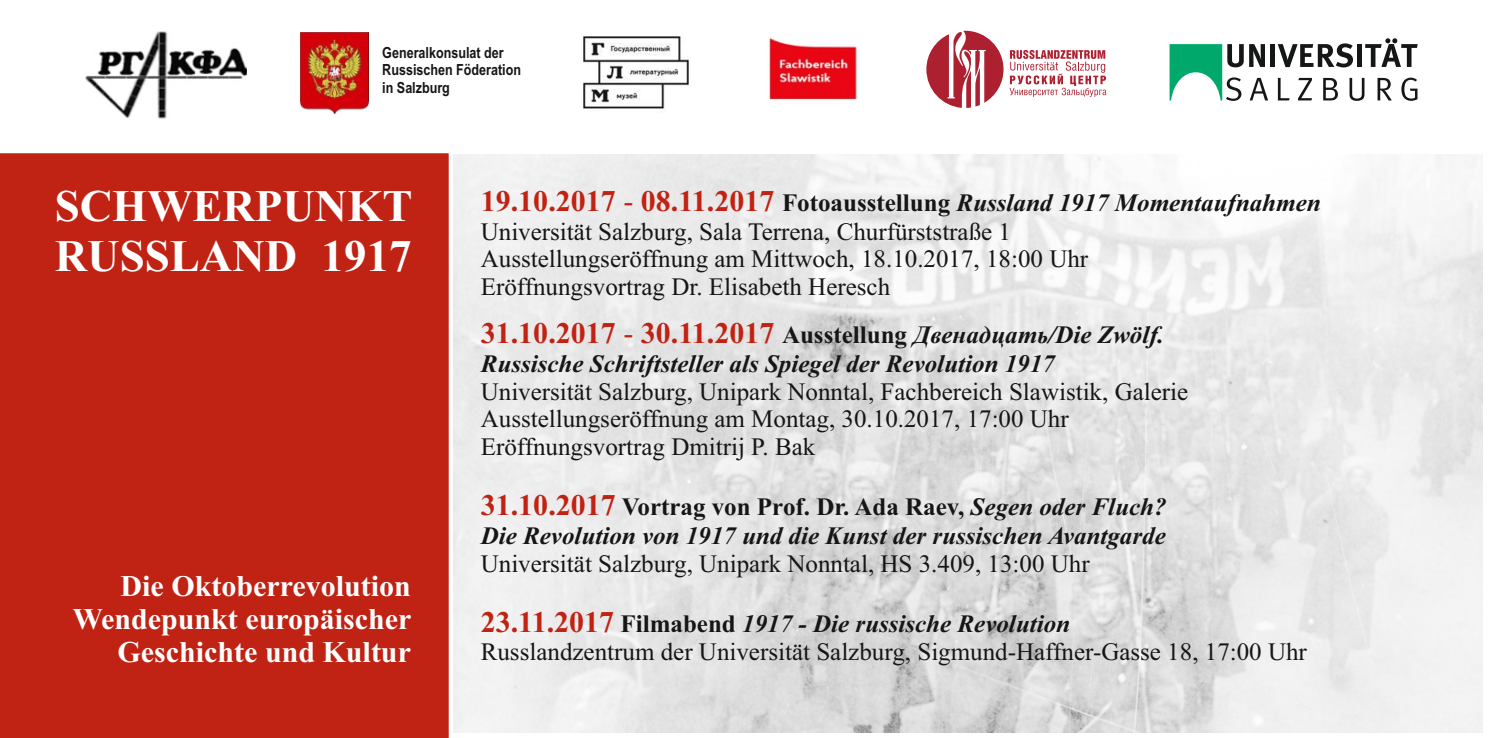
<style>
.page{position:relative;width:1489px;height:738px;background:#fff}
.page>*{position:absolute;margin:0;border:0;box-sizing:border-box;transform-origin:0 0}
.t1{font:700 45px/49.8px "Times New Roman";color:#fff}
.t2{font:700 30px/33.2px "Times New Roman";color:#fff;text-align:right}
.t3{font:700 30px "Times New Roman";color:#c02213}
.t4{font:25px/28px "Times New Roman";color:#151616}
.t5{font:italic 700 25px/28.8px "Times New Roman";color:#151616}
.t6{font:700 15.25px/17.5px "Arial Narrow";color:#151616}
.s1{font-weight:700;font-size:30px;color:#c02213}
.s2{font-size:30px;color:#c02213}
.s3{font-weight:700}
.s4{font-weight:700;font-style:italic}
.s5{font-weight:400}
.s6{font-size:25px;color:#151616}
.s7{font-style:italic;font-size:25px;color:#151616}
.s8{font-style:normal;font-size:30px;color:#c02213}
.s9{font-style:normal}
</style>
<div class="page">
<div style="left:0;top:153px;width:449px;height:584px;background:#c02213"></div>
<img style="left:453px;top:154px;width:1029px;height:577px">
<svg style="left:926px;top:31px;width:77px;height:77px"></svg>
<svg style="left:1009px;top:50px;width:97px;height:47px"></svg>
<img style="left:86px;top:31px;width:160px;height:88px">
<img style="left:583px;top:36px;width:106px;height:73px">
<img style="left:769px;top:37px;width:88px;height:63px">
<svg style="left:1277px;top:78px;width:12px;height:22px"></svg>
<svg style="left:1298px;top:78px;width:13px;height:22px"></svg>
<svg style="left:1323px;top:78px;width:14px;height:22px"></svg>
<svg style="left:1349px;top:78px;width:15px;height:23px"></svg>
<svg style="left:1377px;top:78px;width:14px;height:22px"></svg>
<svg style="left:1401px;top:78px;width:16px;height:23px"></svg>
<div style="left:1270px;top:44px;width:5px;height:23px;background:#151616"></div>
<svg style="left:1277px;top:43px;width:75px;height:24px"></svg>
<div style="left:1356px;top:44px;width:5px;height:23px;background:#151616"></div>
<svg style="left:1365px;top:38px;width:52px;height:29px"></svg>
<svg style="left:1169px;top:44px;width:98px;height:57px"></svg>
<img style="left:301px;top:33px;width:67px;height:81px">
<p class="t6" style="left:382px;top:45px;width:140px">Generalkonsulat der<br>Russischen Föderation in Salzburg</p>
<h1 class="t1" style="left:55px;top:186px;width:359px">SCHWERPUNKT<br>RUSSLAND 1917</h1>
<p class="t4" style="left:481px;top:190px;width:841px"><span class="s1">19.10.2017</span> <span class="s2">-</span> <span class="s1">08.11.2017</span> <span class="s3">Fotoausstellung</span> <span class="s4">Russland 1917 Momentaufnahmen </span>Universität Salzburg, Sala Terrena, Churfürststraße 1<br>Ausstellungseröffnung am Mittwoch, 18.10.2017, 18:00 Uhr<br>Eröffnungsvortrag Dr. Elisabeth Heresch</p>
<p class="t3" style="left:481px;top:322px;width:684px">31.10.2017 <span class="s5">-</span> 30.11.2017 <span class="s6">Ausstellung</span> <span class="s7">Двенадцать/Die Zwölf.</span></p>
<p class="t5" style="left:481px;top:351px;width:575px">Russische Schriftsteller als Spiegel der Revolution 1917</p>
<p class="t4" style="left:481px;top:379px;width:709px">Universität Salzburg, Unipark Nonntal, Fachbereich Slawistik, Galerie<br>Ausstellungseröffnung am Montag, 30.10.2017, 17:00 Uhr<br>Eröffnungsvortrag Dmitrij P. Bak</p>
<p class="t5" style="left:481px;top:494px;width:687px"><span class="s8">31.10.2017</span> <span class="s9">Vortrag von Prof. Dr. Ada Raev,</span> Segen oder Fluch?<br>Die Revolution von 1917 und die Kunst der russischen Avantgarde</p>
<p class="t4" style="left:481px;top:551px;width:610px">Universität Salzburg, Unipark Nonntal, HS 3.409, 13:00 Uhr</p>
<p class="t4" style="left:481px;top:610px;width:827px;line-height:28.8px"><span class="s1">23.11.2017</span> <span class="s3">Filmabend</span> <span class="s4">1917 - Die russische Revolution<br></span>Russlandzentrum der Universität Salzburg, Sigmund-Haffner-Gasse 18, 17:00 Uhr</p>
<p class="t2" style="left:73px;top:571px;width:340px">Die Oktoberrevolution<br>Wendepunkt europäischer<br>Geschichte und Kultur</p>
</div>
